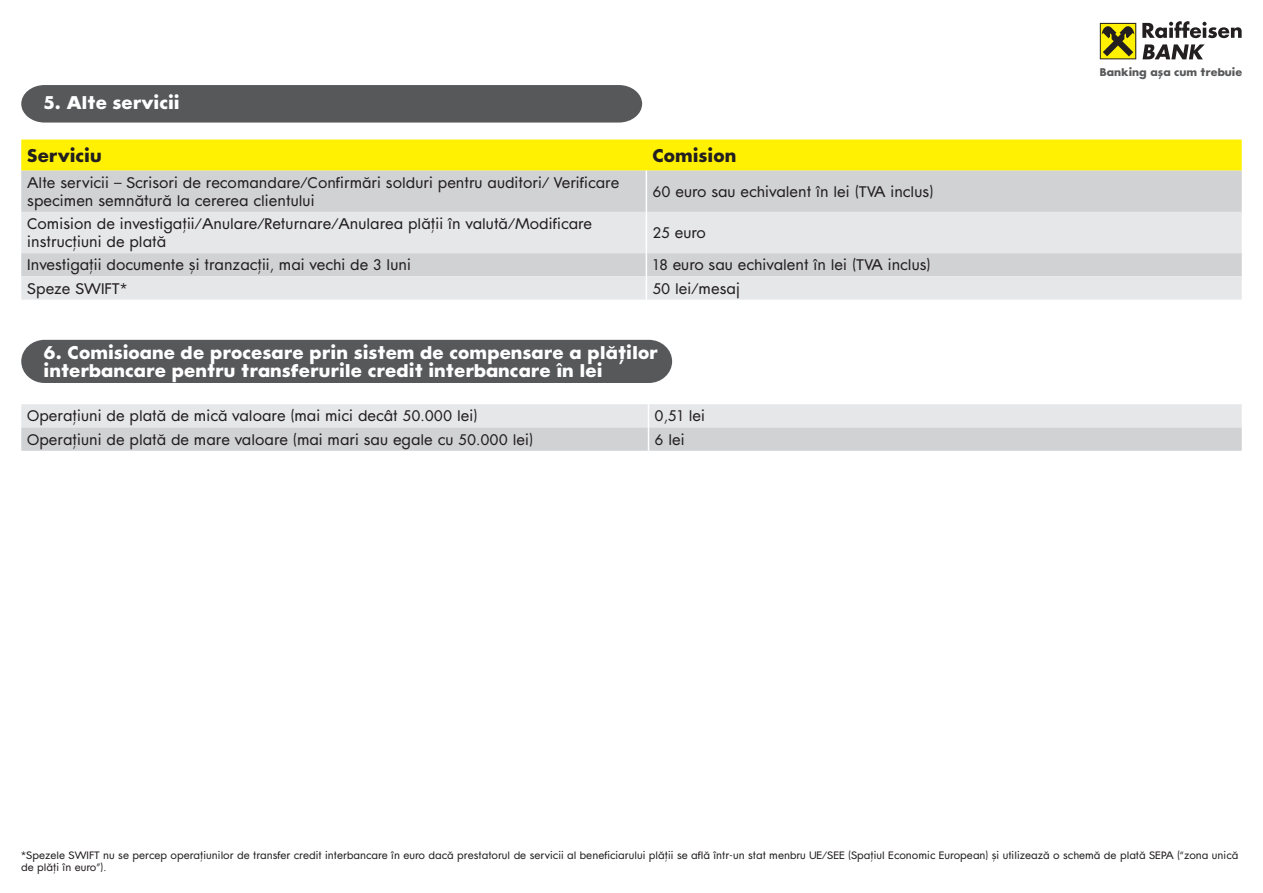
<style>
.page{position:relative;width:1263px;height:893px;background:#fff}
.page>*{position:absolute;margin:0;border:0;box-sizing:border-box;transform-origin:0 0}
.t1{font:700 18px/18px "Raiffeisen RO";color:#fff}
.t2{font:700 18px "Raiffeisen RO";color:#231f20}
.t3{font:15px/18px "Raiffeisen RO";color:#231f20}
.t4{font:700 10.95px "Raiffeisen RO";color:#57585a}
.t5{font:10.5px/12.6px "Raiffeisen RO";color:#231f20}
</style>
<div class="page">
<svg style="left:1100px;top:23px;width:36px;height:36px"></svg>
<div style="left:1101px;top:24px;width:34px;height:34px;background:#fff101"></div>
<svg style="left:1102px;top:26px;width:32px;height:30px"></svg>
<svg style="left:1142px;top:21px;width:99px;height:17px"></svg>
<svg style="left:1142px;top:44px;width:63px;height:15px"></svg>
<div style="left:21px;top:85px;width:621px;height:38px;background:#57585a"></div>
<div style="left:21px;top:140px;width:1221px;height:31px;background:#fff101"></div>
<div style="left:21px;top:171px;width:1221px;height:41px;background:#d1d2d4"></div>
<svg style="left:21px;top:212px;width:1221px;height:88px;background:#e0e1e3"></svg>
<hr style="left:646px;top:171px;width:1px;height:41px;background:#fff">
<hr style="left:646px;top:212px;width:1px;height:41px;background:#fff">
<svg style="left:646px;top:253px;width:1px;height:47px"></svg>
<div style="left:21px;top:340px;width:651px;height:43px;background:#57585a"></div>
<svg style="left:21px;top:404px;width:1221px;height:47px;background:#dcddde"></svg>
<p class="t1" style="left:44px;top:96px;width:138px">5. Alte servicii</p>
<p class="t2" style="left:27px;top:149px;width:76px">Serviciu</p>
<p class="t2" style="left:652px;top:149px;width:85px">Comision</p>
<p class="t3" style="left:27px;top:175px;width:594px">Alte servicii – Scrisori de recomandare/Confirmări solduri pentru auditori/ Verificare specimen semn`tură la cererea clientului</p>
<p class="t3" style="left:652px;top:184px;width:283px">60 euro sau echivalent în lei (TVA inclus)</p>
<p class="t3" style="left:27px;top:217px;width:566px">Comision de investigaţii/Anulare/Returnare/Anularea pl`]ii \n valut`/Modificare instruc]iuni de plat`</p>
<p class="t3" style="left:652px;top:226px;width:55px">25 euro</p>
<p class="t3" style="left:27px;top:258px;width:385px">Investigaţii documente şi tranzacţii, mai vechi de 3 luni</p>
<p class="t3" style="left:652px;top:258px;width:280px">18 euro sau echivalent în lei (TVA inclus)</p>
<p class="t3" style="left:27px;top:281px;width:101px">Speze SWIFT*</p>
<p class="t3" style="left:652px;top:281px;width:89px">50 lei/mesaj</p>
<p class="t1" style="left:44px;top:345px;width:616px">6. Comisioane de procesare prin sistem de compensare a plăţilor interbancare pentru transferurile credit interbancare în lei</p>
<p class="t3" style="left:27px;top:409px;width:452px">Operaţiuni de plată de mică valoare (mai mici decât 50.000 lei)</p>
<p class="t3" style="left:654px;top:409px;width:52px">0,51 lei</p>
<p class="t3" style="left:27px;top:432px;width:507px">Operaţiuni de plată de mare valoare (mai mari sau egale cu 50.000 lei)</p>
<p class="t3" style="left:654px;top:432px;width:32px">6 lei</p>
<p class="t4" style="left:1100px;top:68px;width:144px">Banking așa cum trebuie</p>
<p class="t5" style="left:21px;top:850px;width:1218px">*Spezele SWIFT nu se percep opera]iunilor de transfer credit interbancare în euro dacă prestatorul de servicii al beneficiarului plăţii se află într-un stat menbru UE/SEE (Spaţiul Economic European) și utilizează o schemă de plată SEPA (“zona unică de plăţi în euro”).</p>
</div>
